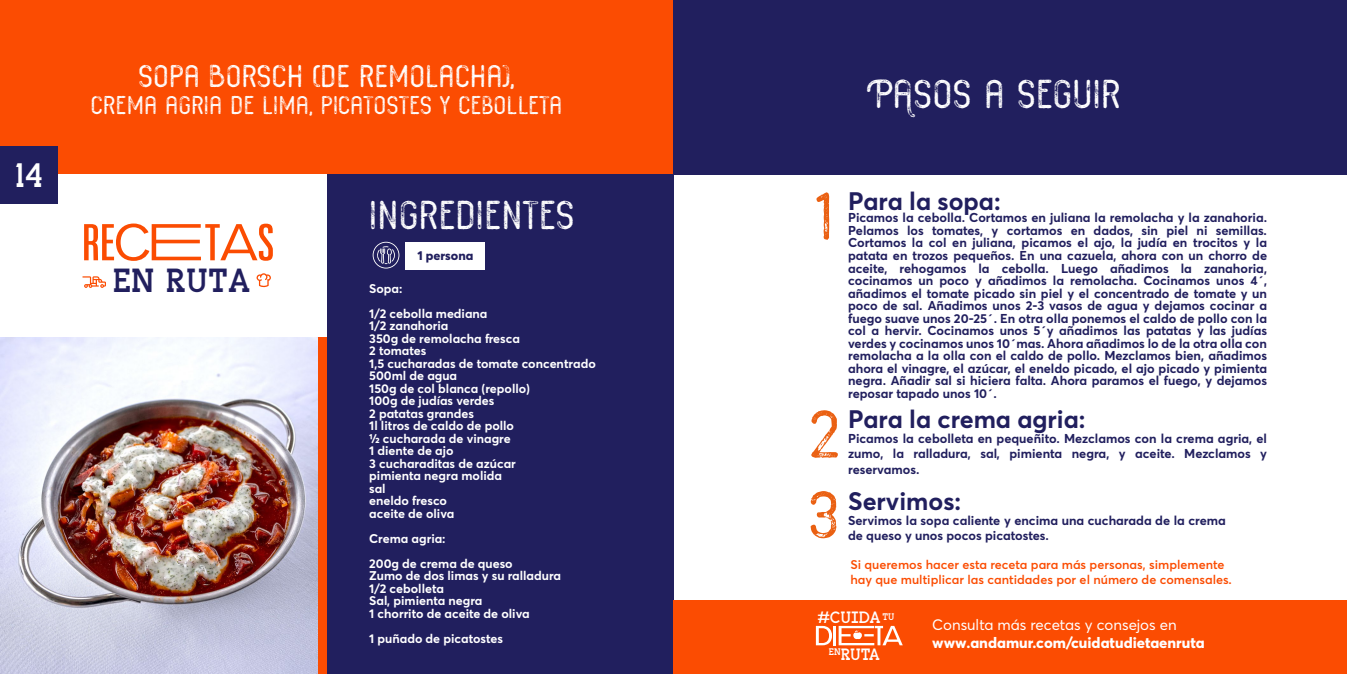
<style>
.page{position:relative;width:1347px;height:674px;background:#fff}
.page>*{position:absolute;margin:0;border:0;box-sizing:border-box;transform-origin:0 0}
.t1{font:58.5px/80.8px "Habanos";color:#ea6012}
.t2{font:35.25px "Habanos";color:#fff}
.t3{font:31.75px "Merquin";color:#fff}
.t4{font:31.5px "Merquin";color:#211f5e}
.t5{font:27.5px "Habanos";color:#fff}
.t6{font:700 25px "Averta";color:#211f5e}
.t7{font:22.5px "Habanos";color:#fff}
.t8{font:15.5px "Merquin";color:#fff}
.t9{font:800 15px "Averta";color:#fff}
.t10{font:15px "Averta";color:#fff}
.t11{font:700 12.75px/12.5px "Averta";color:#211f5e;text-align:justify}
.t12{font:800 12.75px "Averta";color:#211f5e}
.t13{font:700 12.5px/12.5px "Averta";color:#fff}
.t14{font:600 12.5px/15px "Averta";color:#fb4c02}
.t15{font:9px "Merquin";color:#fff}
</style>
<div class="page">
<div style="left:0;top:0;width:673px;height:174px;background:#fb4c02"></div>
<div style="left:326px;top:174px;width:347px;height:499px;background:#211f5e"></div>
<img style="left:1px;top:337px;width:316px;height:336px">
<div style="left:317px;top:337px;width:9px;height:336px;background:#fb4c02"></div>
<div style="left:673px;top:0;width:673px;height:174px;background:#211f5e"></div>
<div style="left:673px;top:600px;width:673px;height:73px;background:#fb4c02"></div>
<svg style="left:373px;top:241px;width:26px;height:27px"></svg>
<div style="left:406px;top:242px;width:79px;height:27px;background:#fff"></div>
<svg style="left:84px;top:223px;width:189px;height:38px"></svg>
<svg style="left:256px;top:273px;width:15px;height:14px"></svg>
<div style="left:0;top:146px;width:58px;height:58px;background:#211f5e"></div>
<svg style="left:816px;top:625px;width:16px;height:20px"></svg>
<hr style="left:833px;top:625px;width:3px;height:20px;background:#fff">
<svg style="left:838px;top:625px;width:64px;height:20px"></svg>
<svg style="left:82px;top:276px;width:24px;height:12px"></svg>
<h3 class="t3" style="left:15px;top:156px;width:30px">14</h3>
<h3 class="t5" style="left:138px;top:56px;width:378px">SOPA BORSCH (DE REMOLACHA),</h3>
<h3 class="t7" style="left:90px;top:89px;width:473px">CREMA AGRIA DE LIMA, PICATOSTES Y CEBOLLETA</h3>
<h2 class="t2" style="left:866px;top:68px;width:256px">PASOS A SEGUIR</h2>
<h3 class="t4" style="left:113px;top:261px;width:139px">EN RUTA</h3>
<h2 class="t2" style="left:369px;top:189px;width:207px">INGREDIENTES</h2>
<h3 class="t6" style="left:848px;top:183px;width:154px">Para la sopa:</h3>
<h1 class="t1" style="left:816px;top:174px;width:17px">1</h1>
<p class="t11" style="left:848px;top:211px;width:420px">Picamos la cebolla. Cortamos en juliana la remolacha y la zanahoria.<br>Pelamos los tomates, y cortamos en dados, sin piel ni semillas.<br>Cortamos la col en juliana, picamos el ajo, la judía en trocitos y la patata en trozos pequeños. En una cazuela, ahora con un chorro de aceite, rehogamos la cebolla. Luego añadimos la zanahoria, cocinamos un poco y añadimos la remolacha. Cocinamos unos 4´, añadimos el tomate picado sin piel y el concentrado de tomate y un poco de sal. Añadimos unos 2-3 vasos de agua y dejamos cocinar a fuego suave unos 20-25´. En otra olla ponemos el caldo de pollo con la col a hervir. Cocinamos unos 5´y añadimos las patatas y las judías verdes y cocinamos unos 10´mas. Ahora añadimos lo de la otra olla con remolacha a la olla con el caldo de pollo. Mezclamos bien, añadimos ahora el vinagre, el azúcar, el eneldo picado, el ajo picado y pimienta negra. Añadir sal si hiciera falta. Ahora paramos el fuego, y dejamos reposar tapado unos 10´.</p>
<p class="t12" style="left:417px;top:246px;width:57px">1 persona</p>
<p class="t13" style="left:369px;top:275px;width:120px;line-height:25px">Sopa:<br>1/2 cebolla mediana</p>
<p class="t13" style="left:369px;top:319px;width:228px">1/2 zanahoria<br>350g de remolacha fresca<br>2 tomates<br>1,5 cucharadas de tomate concentrado<br>500ml de agua<br>150g de col blanca (repollo)<br>100g de judías verdes<br>2 patatas grandes<br>1l litros de caldo de pollo<br>½ cucharada de vinagre<br>1 diente de ajo<br>3 cucharaditas de azúcar<br>pimienta negra molida<br>sal<br>eneldo fresco<br>aceite de oliva</p>
<p class="t13" style="left:369px;top:525px;width:145px;line-height:25px">Crema agria:<br>200g de crema de queso</p>
<p class="t13" style="left:369px;top:569px;width:193px">Zumo de dos limas y su ralladura<br>1/2 cebolleta<br>Sal, pimienta negra<br>1 chorrito de aceite de oliva</p>
<p class="t13" style="left:369px;top:631px;width:135px">1 puñado de picatostes</p>
<h1 class="t1" style="left:809px;top:392px;width:30px">2<br>3</h1>
<h3 class="t6" style="left:848px;top:401px;width:239px">Para la crema agria:</h3>
<p class="t11" style="left:848px;top:430px;width:420px;line-height:15.2px">Picamos la cebolleta en pequeñito. Mezclamos con la crema agria, el zumo, la ralladura, sal, pimienta negra, y aceite. Mezclamos y reservamos.</p>
<h3 class="t6" style="left:848px;top:483px;width:115px">Servimos:</h3>
<p class="t11" style="left:848px;top:512px;width:379px;line-height:15.2px">Servimos la sopa caliente y encima una cucharada de la crema de queso y unos pocos picatostes.</p>
<p class="t14" style="left:850px;top:556px;width:383px">Si queremos hacer esta receta para más personas, simplemente hay que multiplicar las cantidades por el número de comensales.</p>
<p class="t8" style="left:817px;top:607px;width:65px">#CUIDA</p>
<p class="t8" style="left:829px;top:644px;width:53px"><sup>EN</sup>RUTA</p>
<p class="t15" style="left:882px;top:611px;width:13px">TU</p>
<p class="t10" style="left:932px;top:613px;width:246px">Consulta más recetas y consejos en</p>
<p class="t9" style="left:932px;top:631px;width:274px">www.andamur.com/cuidatudietaenruta</p>
</div>
